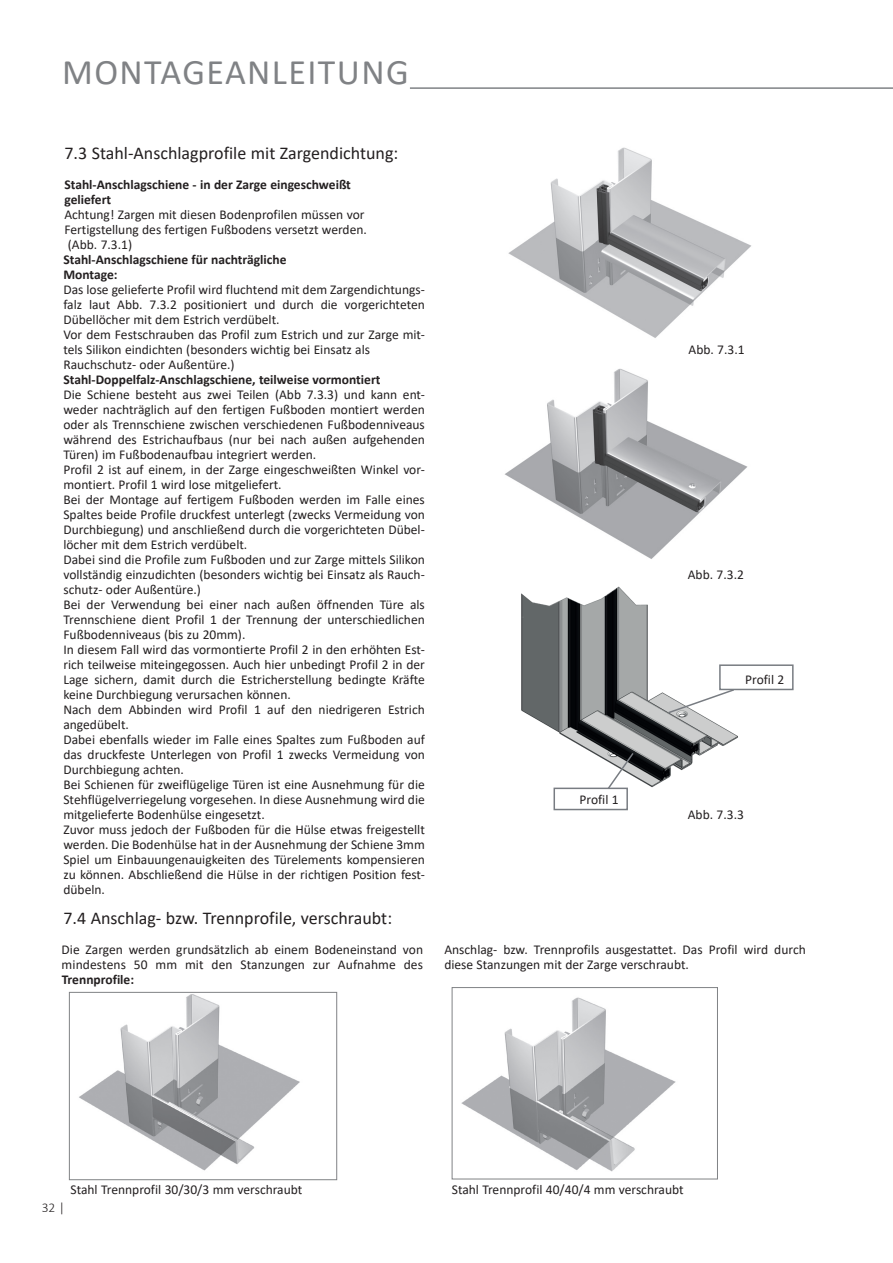
<style>
.page{position:relative;width:893px;height:1263px;background:#fff}
.page>*{position:absolute;margin:0;border:0;box-sizing:border-box;transform-origin:0 0}
.t1{font:36px "Calibri";letter-spacing:.04em;color:#808285}
.t2{font:18px "Calibri";color:#231f20}
.t3{font:13.5px/15px "Calibri";color:#231f20}
.t4{font:700 13.5px/15px "Calibri";color:#231f20}
.t5{font:300 13.5px "Calibri";color:#231f20}
</style>
<div class="page">
<hr style="left:410px;top:87px;width:483px;height:2px;background:#808285">
<img style="left:79px;top:994px;width:221px;height:177px">
<div style="left:69px;top:992px;width:268px;height:188px;border:1px solid #808285"></div>
<img style="left:461px;top:997px;width:215px;height:175px">
<div style="left:452px;top:987px;width:266px;height:192px;border:1px solid #808285"></div>
<img style="left:508px;top:147px;width:243px;height:191px">
<img style="left:504px;top:368px;width:244px;height:191px">
<img style="left:521px;top:586px;width:224px;height:202px">
<svg style="left:667px;top:688px;width:69px;height:26px"></svg>
<div style="left:553px;top:788px;width:75px;height:22px;border:2px solid #787c82"></div>
<svg style="left:606px;top:751px;width:29px;height:40px"></svg>
<div style="left:719px;top:664px;width:75px;height:26px;border:2px solid #787c82"></div>
<h1 class="t1" style="left:62px;top:47px;width:348px">MONTAGEANLEITUNG</h1>
<h2 class="t2" style="left:64px;top:141px;width:335px">7.3 Stahl-Anschlagprofile mit Zargendichtung:</h2>
<p class="t4" style="left:64px;top:177px;width:288px">Stahl-Anschlagschiene - in der Zarge eingeschweißt geliefert</p>
<p class="t3" style="left:64px;top:207px;width:304px">Achtung! Zargen mit diesen Bodenprofilen müssen vor<br>Fertigstellung des fertigen Fußbodens versetzt werden. (Abb. 7.3.1)</p>
<p class="t4" style="left:63px;top:252px;width:225px">Stahl-Anschlagschiene für nachträgliche<br>Montage:</p>
<p class="t3" style="left:63px;top:282px;width:363px">Das lose gelieferte Profil wird fluchtend mit dem Zargendichtungs&shy;falz laut Abb. 7.3.2 positioniert und durch die vorgerichteten Dübellöcher mit dem Estrich verdübelt.<br>Vor dem Festschrauben das Profil zum Estrich und zur Zarge mit&shy;tels Silikon eindichten (besonders wichtig bei Einsatz als Rauchschutz- oder Außentüre.)</p>
<p class="t4" style="left:63px;top:372px;width:319px">Stahl-Doppelfalz-Anschlagschiene, teilweise vormontiert</p>
<p class="t3" style="left:63px;top:387px;width:363px">Die Schiene besteht aus zwei Teilen (Abb 7.3.3) und kann ent&shy;weder nachträglich auf den fertigen Fußboden montiert werden oder als Trennschiene zwischen verschiedenen Fußbodenniveaus während des Estrichaufbaus (nur bei nach außen aufgehenden Türen) im Fußbodenaufbau integriert werden.<br>Profil 2 ist auf einem, in der Zarge eingeschweißten Winkel vor&shy;montiert. Profil 1 wird lose mitgeliefert.<br>Bei der Montage auf fertigem Fußboden werden im Falle eines Spaltes beide Profile druckfest unterlegt (zwecks Vermeidung von Durchbiegung) und anschließend durch die vorgerichteten Dübel&shy;löcher mit dem Estrich verdübelt.<br>Dabei sind die Profile zum Fußboden und zur Zarge mittels Silikon vollständig einzudichten (besonders wichtig bei Einsatz als Rauch&shy;schutz- oder Außentüre.)<br>Bei der Verwendung bei einer nach außen öffnenden Türe als Trennschiene dient Profil 1 der Trennung der unterschiedlichen Fußbodenniveaus (bis zu 20mm).<br>In diesem Fall wird das vormontierte Profil 2 in den erhöhten Est&shy;rich teilweise miteingegossen. Auch hier unbedingt Profil 2 in der Lage sichern, damit durch die Estricherstellung bedingte Kräfte keine Durchbiegung verursachen können.<br>Nach dem Abbinden wird Profil 1 auf den niedrigeren Estrich angedübelt.<br>Dabei ebenfalls wieder im Falle eines Spaltes zum Fußboden auf das druckfeste Unterlegen von Profil 1 zwecks Vermeidung von Durchbiegung achten.<br>Bei Schienen für zweiflügelige Türen ist eine Ausnehmung für die Stehflügelverriegelung vorgesehen. In diese Ausnehmung wird die mitgelieferte Bodenhülse eingesetzt.<br>Zuvor muss jedoch der Fußboden für die Hülse etwas freigestellt werden. Die Bodenhülse hat in der Ausnehmung der Schiene 3mm Spiel um Einbauungenauigkeiten des Türelements kompensieren zu können. Abschließend die Hülse in der richtigen Position fest&shy;dübeln.</p>
<p class="t3" style="left:688px;top:342px;width:58px">Abb. 7.3.1</p>
<p class="t3" style="left:580px;top:792px;width:41px">Profil 1</p>
<p class="t3" style="left:688px;top:567px;width:58px">Abb. 7.3.2</p>
<p class="t3" style="left:745px;top:672px;width:41px">Profil 2</p>
<p class="t3" style="left:688px;top:807px;width:58px">Abb. 7.3.3</p>
<h2 class="t2" style="left:63px;top:906px;width:330px">7.4 Anschlag- bzw. Trennprofile, verschraubt:</h2>
<p class="t3" style="left:62px;top:942px;width:363px">Die Zargen werden grundsätzlich ab einem Bodeneinstand von mindestens 50 mm mit den Stanzungen zur Aufnahme des</p>
<p class="t3" style="left:444px;top:942px;width:363px">Anschlag- bzw. Trennprofils ausgestattet. Das Profil wird durch diese Stanzungen mit der Zarge verschraubt.</p>
<p class="t4" style="left:62px;top:972px;width:74px">Trennprofile:</p>
<p class="t5" style="left:42px;top:1199px;width:24px">32 |</p>
<p class="t3" style="left:71px;top:1182px;width:233px">Stahl Trennprofil 30/30/3 mm verschraubt</p>
<p class="t3" style="left:452px;top:1182px;width:233px">Stahl Trennprofil 40/40/4 mm verschraubt</p>
</div>
